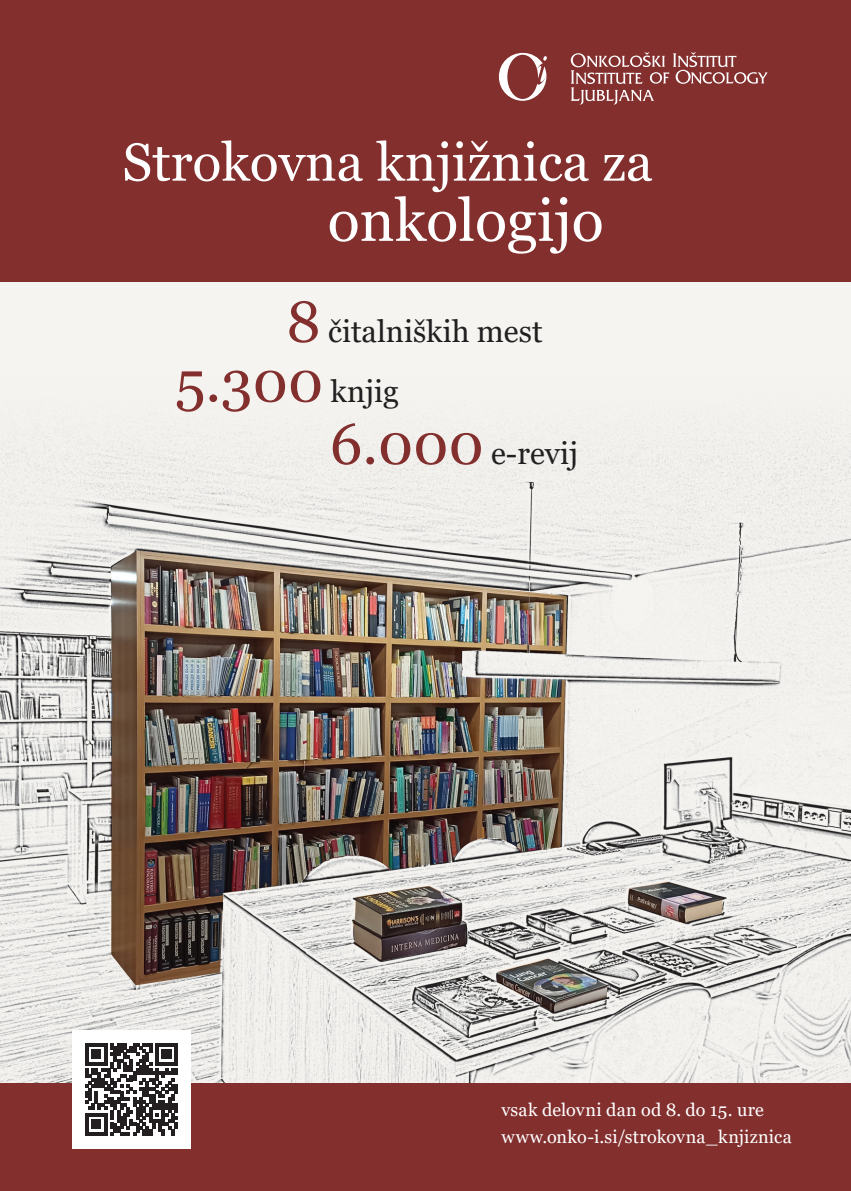
<style>
.page{position:relative;width:851px;height:1191px;background:#fff}
.page>*{position:absolute;margin:0;border:0;box-sizing:border-box;transform-origin:0 0}
.t1{font:59.2px "Georgia";color:#fff}
.t2{font:57.4px "Georgia";color:#822f2e}
.t3{font:53.2px "Georgia";color:#fff}
.t4{font:30.6px "Georgia";color:#231f20}
.t5{font:18px/27px "Georgia";letter-spacing:.01em;color:#fff}
.s1{font-size:57.4px;color:#822f2e}
.s2{font-size:30.6px;color:#231f20}
</style>
<div class="page">
<div style="left:0;top:0;width:850px;height:1191px;background:#f5f4f1"></div>
<img style="left:0;top:413px;width:850px;height:670px">
<img style="left:111px;top:550px;width:455px;height:435px">
<img style="left:352px;top:886px;width:113px;height:75px">
<img style="left:497px;top:959px;width:110px;height:53px">
<img style="left:628px;top:881px;width:94px;height:42px">
<div style="left:0;top:0;width:850px;height:282px;background:#822f2e"></div>
<svg style="left:499px;top:53px;width:47px;height:48px"></svg>
<svg style="left:570px;top:52px;width:197px;height:53px"></svg>
<div style="left:0;top:1083px;width:850px;height:108px;background:#822f2e"></div>
<div style="left:72px;top:1030px;width:118px;height:118px;background:#fff"></div>
<svg style="left:85px;top:1043px;width:93px;height:92px"></svg>
<h3 class="t3" style="left:122px;top:130px;width:532px">Strokovna knjižnica za</h3>
<h1 class="t1" style="left:327px;top:185px;width:277px">onkologijo</h1>
<h3 class="t4" style="left:286px;top:313px;width:258px"><span class="s1">8</span> čitalniških mest</h3>
<h2 class="t2" style="left:175px;top:347px;width:225px">5.300 <span class="s2">knjig</span></h2>
<h3 class="t4" style="left:330px;top:435px;width:249px"><span class="s1">6.000</span> e-revij</h3>
<p class="t5" style="left:501px;top:1096px;width:292px">vsak delovni dan od 8. do 15. ure www.onko-i.si/strokovna_knjiznica</p>
</div>
